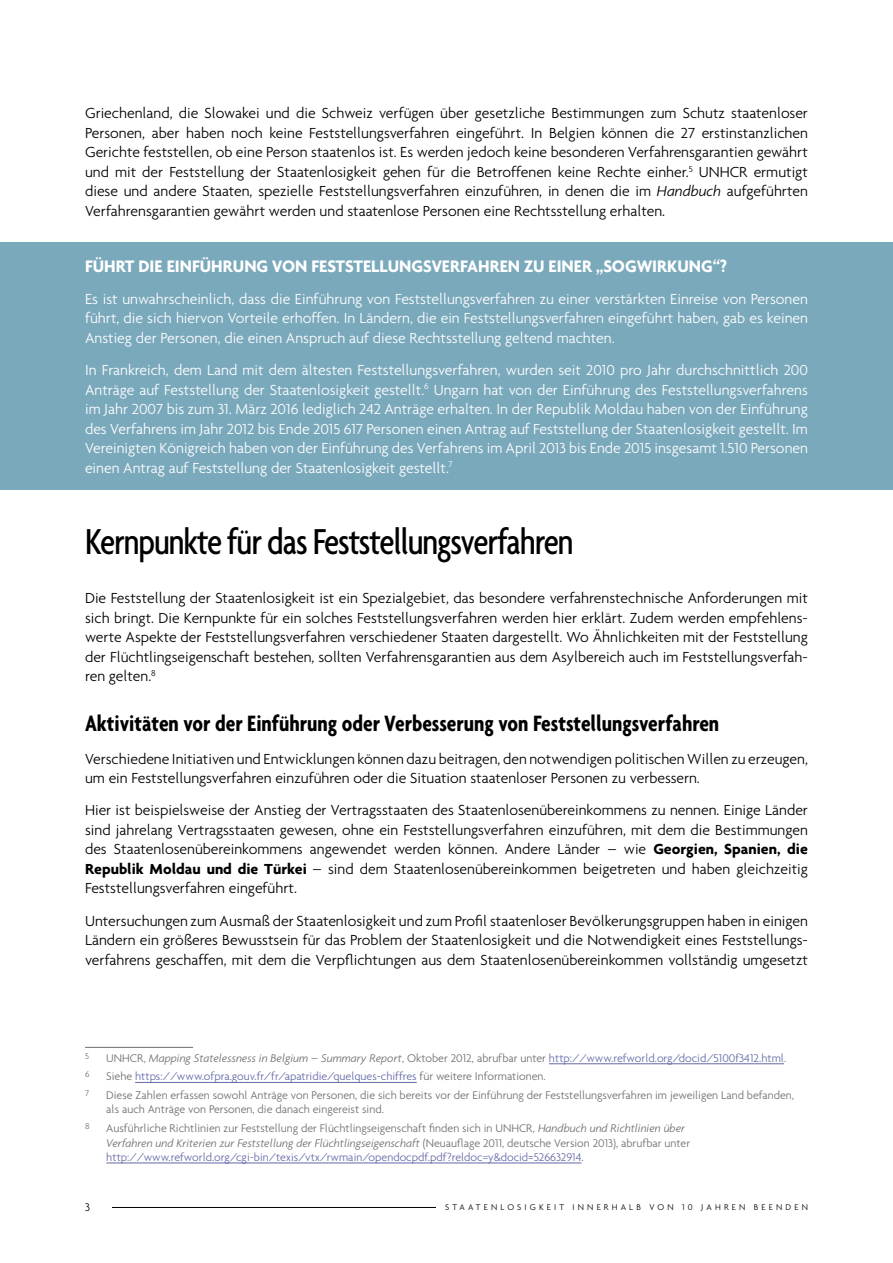
<style>
.page{position:relative;width:893px;height:1263px;background:#fff}
.page>*{position:absolute;margin:0;border:0;box-sizing:border-box;transform-origin:0 0}
.t1{font:500 condensed 39px "Agenda";letter-spacing:-.03em;color:#000;scale:.96 1}
.t2{font:700 condensed 24px "Agenda";color:#000;scale:.96 1}
.t3{font:700 18px "Agenda";color:#fff;scale:.96 1}
.t4{font:300 15.75px/19.5px "Agenda";color:#000;text-align:justify}
.t5{font:300 15.75px/19.5px "Agenda";color:#fff;text-align:justify}
.t6{font:300 12px/14.4px "Agenda";color:#6d6e71}
.t7{font:300 12px "Agenda";color:#6269a7}
.t8{font:300 12px "Agenda";color:#000}
.t9{font:300 9px "Agenda";letter-spacing:.35em;color:#000}
.t10{font:300 9px "Agenda";color:#6d6e71}
.s1{font-style:italic}
.s2{font-weight:700}
.s3{color:#6d6e71}
.s4{font-style:italic;color:#6d6e71}
.s5{color:#6269a7}
</style>
<div class="page">
<hr style="left:111px;top:1207px;width:351px;height:1px;background:#000">
<div style="left:437px;top:1199px;width:371px;height:15px;background:#fff"></div>
<div style="left:0;top:242px;width:893px;height:247px;background:#7aa9bc"></div>
<hr style="left:85px;top:1047px;width:108px;height:1px;background:#6d6e71">
<hr style="left:549px;top:1063px;width:235px;height:1px;background:#6269a7">
<hr style="left:135px;top:1082px;width:282px;height:1px;background:#6269a7">
<hr style="left:106px;top:1163px;width:475px;height:1px;background:#6269a7">
<p class="t4" style="left:85px;top:103px;width:724px">Griechenland, die Slowakei und die Schweiz verfügen über gesetzliche Bestimmungen zum Schutz staatenloser Personen, aber haben noch keine Feststellungsverfahren eingeführt. In Belgien können die 27 erstinstanzlichen Gerichte feststellen, ob eine Person staatenlos ist. Es werden jedoch keine besonderen Verfahrensgarantien gewährt und mit der Feststellung der Staatenlosigkeit gehen für die Betroffenen keine Rechte einher.<sup>5</sup> UNHCR ermutigt diese und andere Staaten, spezielle Feststellungsverfahren einzuführen, in denen die im <span class="s1">Handbuch</span> aufgeführten Verfahrensgarantien gewährt werden und staatenlose Personen eine Rechtsstellung erhalten.</p>
<p class="t3" style="left:85px;top:255px;width:670px">FÜHRT DIE EINFÜHRUNG VON FESTSTELLUNGSVERFAHREN ZU EINER „SOGWIRKUNG“?</p>
<p class="t5" style="left:85px;top:289px;width:724px">Es ist unwahrscheinlich, dass die Einführung von Feststellungsverfahren zu einer verstärkten Einreise von Personen führt, die sich hiervon Vorteile erhoffen. In Ländern, die ein Feststellungsverfahren eingeführt haben, gab es keinen Anstieg der Personen, die einen Anspruch auf diese Rechtsstellung geltend machten.</p>
<p class="t5" style="left:85px;top:360px;width:724px">In Frankreich, dem Land mit dem ältesten Feststellungsverfahren, wurden seit 2010 pro Jahr durchschnittlich 200<br>Anträge auf Feststellung der Staatenlosigkeit gestellt.<sup>6</sup> Ungarn hat von der Einführung des Feststellungsverfahrens im Jahr 2007 bis zum 31. März 2016 lediglich 242 Anträge erhalten. In der Republik Moldau haben von der Einführung des Verfahrens im Jahr 2012 bis Ende 2015 617 Personen einen Antrag auf Feststellung der Staatenlosigkeit gestellt. Im Vereinigten Königreich haben von der Einführung des Verfahrens im April 2013 bis Ende 2015 insgesamt 1.510 Personen einen Antrag auf Feststellung der Staatenlosigkeit gestellt.<sup>7</sup></p>
<h1 class="t1" style="left:85px;top:519px;width:510px">Kernpunkte für das Feststellungsverfahren</h1>
<p class="t4" style="left:85px;top:588px;width:724px">Die Feststellung der Staatenlosigkeit ist ein Spezialgebiet, das besondere verfahrenstechnische Anforderungen mit sich bringt. Die Kernpunkte für ein solches Feststellungsverfahren werden hier erklärt. Zudem werden empfehlens&shy;werte Aspekte der Feststellungsverfahren verschiedener Staaten dargestellt. Wo Ähnlichkeiten mit der Feststellung der Flüchtlingseigenschaft bestehen, sollten Verfahrensgarantien aus dem Asylbereich auch im Feststellungsverfah&shy;ren gelten.<sup>8</sup></p>
<h2 class="t2" style="left:85px;top:710px;width:662px">Aktivitäten vor der Einführung oder Verbesserung von Feststellungsverfahren</h2>
<p class="t4" style="left:85px;top:749px;width:724px">Verschiedene Initiativen und Entwicklungen können dazu beitragen, den notwendigen politischen Willen zu erzeugen, um ein Feststellungsverfahren einzuführen oder die Situation staatenloser Personen zu verbessern.</p>
<p class="t4" style="left:85px;top:800px;width:724px">Hier ist beispielsweise der Anstieg der Vertragsstaaten des Staatenlosenübereinkommens zu nennen. Einige Länder sind jahrelang Vertragsstaaten gewesen, ohne ein Feststellungsverfahren einzuführen, mit dem die Bestimmungen des Staatenlosenübereinkommens angewendet werden können. Andere Länder – wie <span class="s2">Georgien, Spanien, die Republik Moldau und die Türkei</span> – sind dem Staatenlosenübereinkommen beigetreten und haben gleichzeitig Feststellungsverfahren eingeführt.</p>
<p class="t4" style="left:85px;top:911px;width:724px">Untersuchungen zum Ausmaß der Staatenlosigkeit und zum Profil staatenloser Bevölkerungsgruppen haben in einigen Ländern ein größeres Bewusstsein für das Problem der Staatenlosigkeit und die Notwendigkeit eines Feststellungs&shy;verfahrens geschaffen, mit dem die Verpflichtungen aus dem Staatenlosenübereinkommen vollständig umgesetzt</p>
<p class="t10" style="left:85px;top:1050px;width:6px">5</p>
<p class="t7" style="left:106px;top:1051px;width:681px"><span class="s3">UNHCR,</span> <span class="s4">Mapping Statelessness in Belgium – Summary Report</span><span class="s3">, Oktober 2012, abrufbar unter</span> http://www.refworld.org/docid/5100f3412.html<span class="s3">.</span></p>
<p class="t10" style="left:85px;top:1069px;width:6px">6</p>
<p class="t7" style="left:106px;top:1069px;width:441px"><span class="s3">Siehe</span> https://www.ofpra.gouv.fr/fr/apatridie/quelques-chiffres <span class="s3">für weitere Informationen.</span></p>
<p class="t10" style="left:85px;top:1088px;width:5px">7</p>
<p class="t6" style="left:106px;top:1088px;width:689px">Diese Zahlen erfassen sowohl Anträge von Personen, die sich bereits vor der Einführung der Feststellungsverfahren im jeweiligen Land befanden, als auch Anträge von Personen, die danach eingereist sind.</p>
<p class="t10" style="left:85px;top:1121px;width:6px">8</p>
<p class="t6" style="left:106px;top:1121px;width:585px">Ausführliche Richtlinien zur Feststellung der Flüchtlingseigenschaft finden sich in UNHCR, <span class="s1">Handbuch und Richtlinien über<br>Verfahren und Kriterien zur Feststellung der Flüchtlingseigenschaft</span> (Neuauflage 2011, deutsche Version 2013), abrufbar unter <span class="s5">http://www.refworld.org/cgi-bin/texis/vtx/rwmain/opendocpdf.pdf?reldoc=y&amp;docid=526632914</span>.</p>
<p class="t8" style="left:85px;top:1200px;width:7px">3</p>
<p class="t9" style="left:445px;top:1202px;width:364px">STAATENLOSIGKEIT INNERHALB VON 10 JAHREN BEENDEN</p>
</div>
